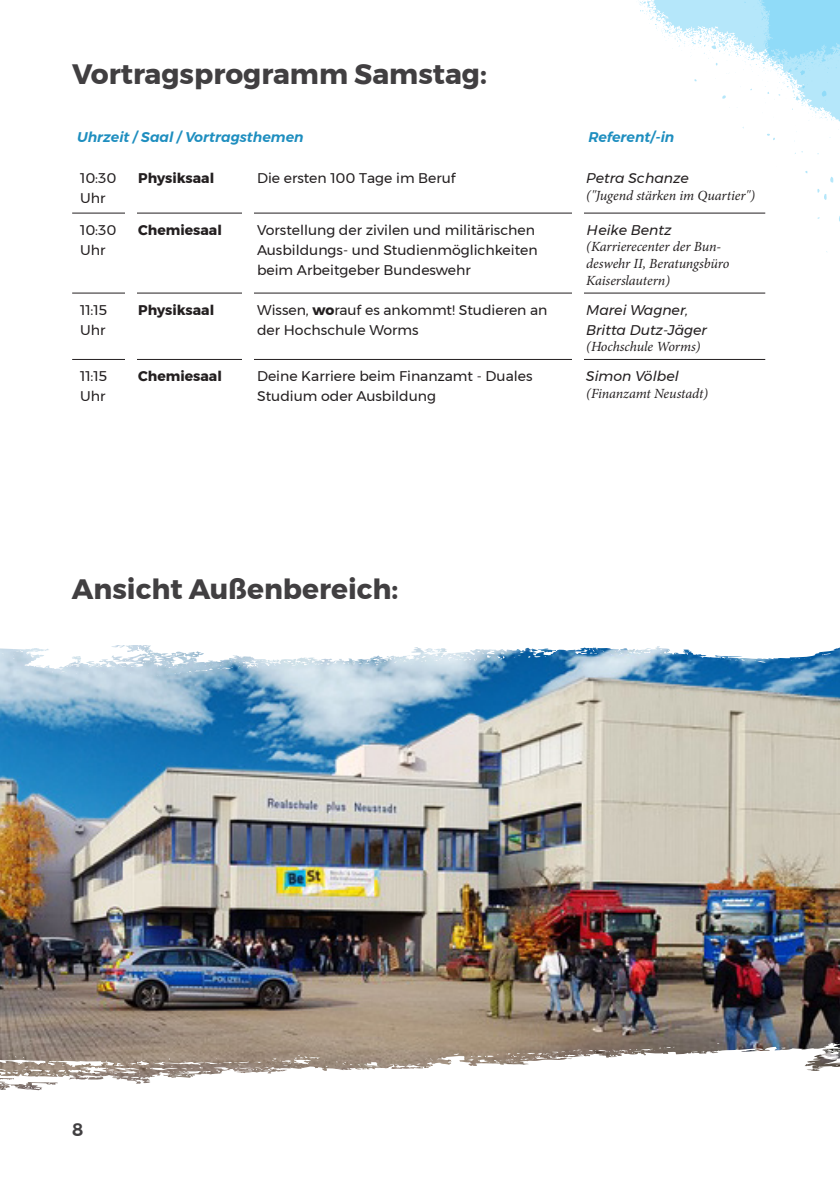
<style>
.page{position:relative;width:840px;height:1191px;background:#fff}
.page>*{position:absolute;margin:0;border:0;box-sizing:border-box;transform-origin:0 0}
.t1{font:700 28px "Montserrat";color:#413f41}
.t2{font:600 18px "Montserrat";color:#413f41}
.t3{font:14px/20px "Montserrat";color:#231f20}
.t4{font:italic 14px/16.8px "Minion Pro";letter-spacing:-.01em;color:#231f20}
.t5{font:italic 14px/20px "Montserrat";color:#231f20}
.t6{font:700 14px "Montserrat";color:#231f20}
.t7{font:italic 600 14px "Montserrat";color:#1e8ebf}
.s1{font-weight:700}
</style>
<div class="page">
<svg style="left:638px;top:0;width:201px;height:136px"></svg>
<hr style="left:72px;top:213px;width:58px;height:1px;background:#231f20">
<hr style="left:130px;top:213px;width:119px;height:1px;background:#231f20">
<hr style="left:249px;top:213px;width:329px;height:1px;background:#231f20">
<hr style="left:578px;top:213px;width:186px;height:1px;background:#231f20">
<hr style="left:72px;top:293px;width:58px;height:1px;background:#231f20">
<hr style="left:130px;top:293px;width:119px;height:1px;background:#231f20">
<hr style="left:249px;top:293px;width:329px;height:1px;background:#231f20">
<hr style="left:578px;top:293px;width:186px;height:1px;background:#231f20">
<hr style="left:72px;top:359px;width:58px;height:1px;background:#231f20">
<hr style="left:130px;top:359px;width:119px;height:1px;background:#231f20">
<hr style="left:249px;top:359px;width:329px;height:1px;background:#231f20">
<hr style="left:578px;top:359px;width:186px;height:1px;background:#231f20">
<img style="left:0;top:676px;width:839px;height:364px">
<svg style="left:0;top:645px;width:839px;height:31px"></svg>
<svg style="left:0;top:1040px;width:839px;height:51px"></svg>
<div style="left:125px;top:211px;width:12px;height:201px;background:#fff"></div>
<div style="left:242px;top:211px;width:12px;height:201px;background:#fff"></div>
<div style="left:572px;top:211px;width:11px;height:201px;background:#fff"></div>
<h1 class="t1" style="left:72px;top:51px;width:416px">Vortragsprogramm Samstag:</h1>
<p class="t7" style="left:77px;top:126px;width:228px">Uhrzeit / Saal / Vortragsthemen</p>
<p class="t7" style="left:588px;top:126px;width:87px">Referent/-in</p>
<p class="t3" style="left:80px;top:168px;width:38px">10:30<br>Uhr</p>
<p class="t6" style="left:138px;top:167px;width:77px">Physiksaal</p>
<p class="t3" style="left:257px;top:168px;width:200px">Die ersten 100 Tage im Beruf</p>
<p class="t5" style="left:586px;top:168px;width:104px">Petra Schanze</p>
<p class="t4" style="left:586px;top:187px;width:170px">("Jugend stärken im Quartier")</p>
<p class="t3" style="left:80px;top:219px;width:38px">10:30<br>Uhr</p>
<p class="t6" style="left:138px;top:218px;width:85px">Chemiesaal</p>
<p class="t3" style="left:257px;top:219px;width:282px">Vorstellung der zivilen und militärischen<br>Ausbildungs- und Studienmöglichkeiten beim Arbeitgeber Bundeswehr</p>
<p class="t5" style="left:586px;top:220px;width:87px">Heike Bentz</p>
<p class="t4" style="left:586px;top:238px;width:144px">(Karrierecenter der Bun&shy;deswehr II, Beratungsbüro<br>Kaiserslautern)</p>
<p class="t3" style="left:80px;top:299px;width:29px">11:15<br>Uhr</p>
<p class="t6" style="left:138px;top:298px;width:77px">Physiksaal</p>
<p class="t3" style="left:257px;top:299px;width:292px">Wissen, <span class="s1">wo</span>rauf es ankommt! Studieren an der Hochschule Worms</p>
<p class="t5" style="left:586px;top:299px;width:122px">Marei Wagner,<br>Britta Dutz-Jäger</p>
<p class="t4" style="left:586px;top:338px;width:116px">(Hochschule Worms)</p>
<p class="t3" style="left:80px;top:366px;width:29px">11:15<br>Uhr</p>
<p class="t6" style="left:138px;top:365px;width:85px">Chemiesaal</p>
<p class="t3" style="left:257px;top:366px;width:277px">Deine Karriere beim Finanzamt - Duales<br>Studium oder Ausbildung</p>
<p class="t5" style="left:586px;top:366px;width:94px">Simon Völbel</p>
<p class="t4" style="left:586px;top:385px;width:123px">(Finanzamt Neustadt)</p>
<h1 class="t1" style="left:72px;top:566px;width:328px">Ansicht Außenbereich:</h1>
<p class="t2" style="left:72px;top:1115px;width:13px">8</p>
</div>
